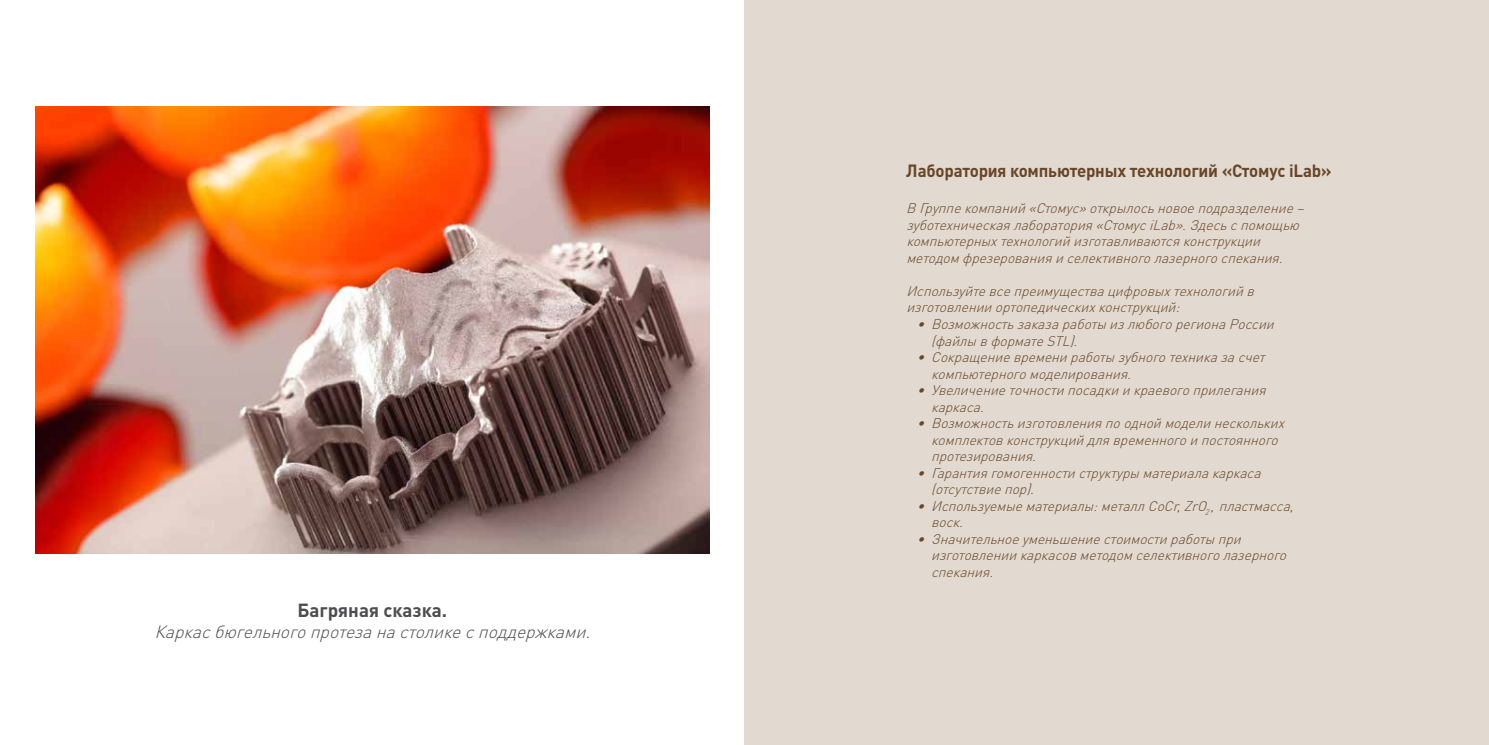
<style>
.page{position:relative;width:1489px;height:745px;background:#fff}
.page>*{position:absolute;margin:0;border:0;box-sizing:border-box;transform-origin:0 0}
.t1{font:700 18.75px "DIN Pro";color:#4d4d4f}
.t2{font:italic 300 17.5px "DIN Pro";color:#4d4d4f}
.t3{font:700 17.5px "DIN Pro";letter-spacing:-.01em;color:#684627;scale:.96 1}
.t4{font:italic 300 13.75px/16.5px "DIN Pro";color:#684627}
</style>
<div class="page">
<img style="left:35px;top:107px;width:674px;height:446px">
<div style="left:744px;top:0;width:744px;height:744px;background:#e2d9d0"></div>
<h1 class="t1" style="left:297px;top:597px;width:151px">Багряная сказка.</h1>
<p class="t2" style="left:154px;top:619px;width:443px">Каркасбюгельногопротезанастоликесподдержками.</p>
<p class="t3" style="left:906px;top:159px;width:444px">Лаборатория компьютерных технологий «Стомус iLab»</p>
<p class="t4" style="left:906px;top:199px;width:403px">В Группекомпаний«Стомус»открылосьновоеподразделение– зуботехническаялаборатория«СтомусiLab».Здесьспомощью компьютерныхтехнологийизготавливаютсяконструкции методом фрезерованияиселективноголазерногоспекания.</p>
<p class="t4" style="left:906px;top:282px;width:353px">Используйтевсепреимуществацифровыхтехнологийв изготовленииортопедическихконструкций:</p>
<p class="t4" style="left:931px;top:315px;width:349px;text-indent:-14px">• Возможность заказа работы из любого региона России (файлы вформатеSTL).</p>
<p class="t4" style="left:931px;top:348px;width:339px;text-indent:-14px">• Сокращение времени работы зубного техника за счет компьютерногомоделирования.</p>
<p class="t4" style="left:931px;top:381px;width:340px;text-indent:-14px">• Увеличение точности посадки и краевого прилегания каркаса.</p>
<p class="t4" style="left:931px;top:414px;width:359px;text-indent:-14px">• Возможность изготовления по одной модели нескольких комплектовконструкцийдлявременногоипостоянного протезирования.</p>
<p class="t4" style="left:931px;top:463px;width:336px;text-indent:-14px">• Гарантия гомогенности структуры материала каркаса (отсутствиепор).</p>
<p class="t4" style="left:931px;top:496px;width:368px;text-indent:-14px">• Используемые материалы: металл CoCr, ZrO<sub>2</sub>,пластмасса, воск.</p>
<p class="t4" style="left:931px;top:529px;width:361px;text-indent:-14px">• Значительное уменьшение стоимости работы при изготовлениикаркасовметодом селективноголазерного спекания.</p>
</div>
